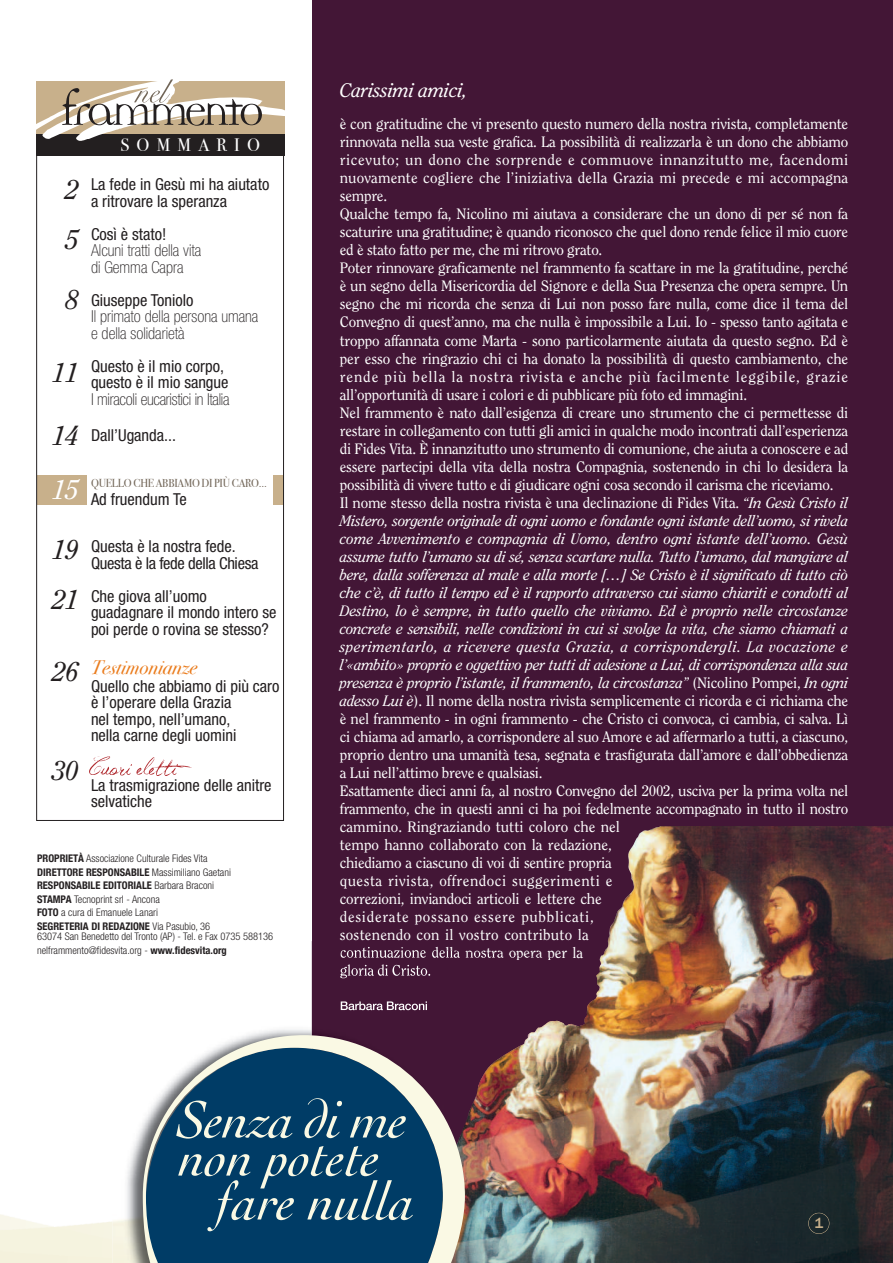
<style>
.page{position:relative;width:893px;height:1263px;background:#fff}
.page>*{position:absolute;margin:0;border:0;box-sizing:border-box;transform-origin:0 0}
.t1{font:italic 55.2px/44px "Cochin";color:#faf9e4}
.t2{font:italic 55.2px "Cochin";letter-spacing:-.02em;color:#faf9e4}
.t3{font:italic 27px/49.5px "Clearface";letter-spacing:-.025em;color:#231f20}
.t4{font:italic 27px "Clearface";color:#fff}
.t5{font:italic 19.5px "Clearface";letter-spacing:-.015em;color:#fff}
.t6{font:19.5px "Bodoni Svty Two OSITCTT Book It";color:#ea7c1d}
.t7{font:18px "Bodoni Svty Two OSITCTT Book";letter-spacing:.4em;color:#fff}
.t8{font:condensed 16.5px/16.5px "Helvetica Neue";color:#231f20}
.t9{font:100 condensed 16.5px/16.5px "Helvetica Neue";color:#231f20}
.t10{font:condensed 16.5px/16.5px "Helvetica Neue";letter-spacing:-.02em;color:#231f20}
.t11{font:15px/18px "Clearface";letter-spacing:-.015em;color:#fff}
.t12{font:500 15px "Franklin Gothic";color:#c8b08b}
.t13{font:11.55px "Bodoni Svty Two OSITCTT Book";letter-spacing:-.02em;color:#716557;scale:.95 1}
.t14{font:300 condensed 10.5px/13.5px "Helvetica Neue";color:#231f20}
.s1{font-weight:700}
.s2{font-style:italic}
</style>
<div class="page">
<div style="left:273px;top:475px;width:11px;height:30px;background:#c8b08b"></div>
<div style="left:37px;top:475px;width:50px;height:30px;background:#c8b08b"></div>
<div style="left:312px;top:0;width:581px;height:1263px;background:#431636"></div>
<div style="left:36px;top:134px;width:248px;height:22px;background:#231f20"></div>
<img style="left:601px;top:826px;width:292px;height:135px">
<img style="left:410px;top:949px;width:191px;height:23px">
<img style="left:340px;top:947px;width:79px;height:11px">
<img style="left:340px;top:964px;width:69px;height:8px">
<img style="left:564px;top:961px;width:329px;height:302px">
<img style="left:112px;top:972px;width:319px;height:291px">
<img style="left:341px;top:1001px;width:31px;height:9px">
<img style="left:465px;top:1020px;width:99px;height:243px">
<svg style="left:143px;top:1035px;width:322px;height:228px;background:#325a79"></svg>
<div style="left:808px;top:1213px;width:21px;height:21px;border:1px solid #c8b08b;border-radius:50%"></div>
<svg style="left:36px;top:79px;width:249px;height:72px"></svg>
<img style="left:89px;top:757px;width:102px;height:18px">
<h2 class="t3" style="left:65px;top:167px;width:15px">2<br>5</h2>
<h2 class="t3" style="left:65px;top:276px;width:15px">8</h2>
<h2 class="t3" style="left:53px;top:350px;width:28px">11</h2>
<h2 class="t3" style="left:53px;top:413px;width:28px">14</h2>
<h2 class="t4" style="left:53px;top:479px;width:28px">15</h2>
<h2 class="t3" style="left:53px;top:527px;width:28px">19<br>21</h2>
<h2 class="t3" style="left:53px;top:648px;width:28px">26</h2>
<h2 class="t3" style="left:53px;top:747px;width:28px">30</h2>
<p class="t7" style="left:120px;top:134px;width:141px">sOMMARIO</p>
<p class="t8" style="left:91px;top:177px;width:180px">La fede in Gesù mi ha aiutato a ritrovare la speranza</p>
<p class="t8" style="left:91px;top:227px;width:77px">Così è stato!</p>
<p class="t9" style="left:91px;top:243px;width:112px">Alcuni tratti della vita di Gemma Capra</p>
<p class="t8" style="left:91px;top:293px;width:104px">Giuseppe Toniolo</p>
<p class="t9" style="left:91px;top:309px;width:169px">Il primato della persona umana e della solidarietà</p>
<p class="t8" style="left:91px;top:359px;width:139px">Questo è il mio corpo, questo è il mio sangue</p>
<p class="t9" style="left:91px;top:392px;width:140px">I miracoli eucaristici in Italia</p>
<p class="t8" style="left:91px;top:428px;width:87px">Dall’Uganda...</p>
<p class="t13" style="left:91px;top:476px;width:187px">QUELLO CHE ABBIAMO DI PIù CARO...</p>
<p class="t8" style="left:91px;top:492px;width:97px">Ad fruendum Te</p>
<p class="t10" style="left:91px;top:539px;width:169px">Questa è la nostra fede.<br>Questa è la fede della Chiesa</p>
<p class="t8" style="left:91px;top:589px;width:187px">Che giova all’uomo guadagnare il mondo intero se poi perde o rovina se stesso?</p>
<h3 class="t6" style="left:91px;top:656px;width:108px">Testimonianze</h3>
<p class="t8" style="left:91px;top:679px;width:190px">Quello che abbiamo di più caro è l’operare della Grazia<br>nel tempo, nell’umano,<br>nella carne degli uomini</p>
<p class="t8" style="left:91px;top:778px;width:182px">La trasmigrazione delle anitre selvatiche</p>
<p class="t14" style="left:37px;top:852px;width:195px"><span class="s1">PROPRIETÀ</span> Associazione Culturale Fides Vita <span class="s1">DIRETTORE RESPONSABILE</span> Massimiliano Gaetani <span class="s1">RESPONSABILE EDITORIALE</span> Barbara Braconi <span class="s1">STAMPA</span> Tecnoprint srl - Ancona<br><span class="s1">FOTO</span> a cura di Emanuele Lanari<br><span class="s1">SEGRETERIA DI REDAZIONE</span> Via Pasubio, 36</p>
<p class="t14" style="left:37px;top:930px;width:238px">63074 San Benedetto del Tronto (AP) - Tel. e Fax 0735 588136 nelframmento@fidesvita.org - <span class="s1">WWW.FIDESVITA.ORG</span></p>
<h3 class="t5" style="left:340px;top:83px;width:129px">Carissimi amici,</h3>
<p class="t11" style="left:340px;top:116px;width:510px">è con gratitudine che vi presento questo numero della nostra rivista, completamente rinnovata nella sua veste grafica. La possibilità di realizzarla è un dono che abbiamo ricevuto; un dono che sorprende e commuove innanzitutto me, facendomi nuovamente cogliere che l’iniziativa della Grazia mi precede e mi accompagna sempre.<br>Qualche tempo fa, Nicolino mi aiutava a considerare che un dono di per sé non fa scaturire una gratitudine; è quando riconosco che quel dono rende felice il mio cuore ed è stato fatto per me, che mi ritrovo grato.<br>Poter rinnovare graficamente nel frammento fa scattare in me la gratitudine, perché è un segno della Misericordia del Signore e della Sua Presenza che opera sempre. Un segno che mi ricorda che senza di Lui non posso fare nulla, come dice il tema del Convegno di quest’anno, ma che nulla è impossibile a Lui. Io - spesso tanto agitata e troppo affannata come Marta - sono particolarmente aiutata da questo segno. Ed è per esso che ringrazio chi ci ha donato la possibilità di questo cambiamento, che rende più bella la nostra rivista e anche più facilmente leggibile, grazie all’opportunità di usare i colori e di pubblicare più foto ed immagini.<br>Nel frammento è nato dall’esigenza di creare uno strumento che ci permettesse di restare in collegamento con tutti gli amici in qualche modo incontrati dall’esperienza di Fides Vita. È innanzitutto uno strumento di comunione, che aiuta a conoscere e ad essere partecipi della vita della nostra Compagnia, sostenendo in chi lo desidera la possibilità di vivere tutto e di giudicare ogni cosa secondo il carisma che riceviamo.<br>Il nome stesso della nostra rivista è una declinazione di Fides Vita. <span class="s2">“In Gesù Cristo il Mistero, sorgente originale di ogni uomo e fondante ogni istante dell’uomo, si rivela come Avvenimento e compagnia di Uomo, dentro ogni istante dell’uomo. Gesù assume tutto l’umano su di sé, senza scartare nulla. Tutto l’umano, dal mangiare al bere, dalla sofferenza al male e alla morte […] Se Cristo è il significato di tutto ciò che c’è, di tutto il tempo ed è il rapporto attraverso cui siamo chiariti e condotti al Destino, lo è sempre, in tutto quello che viviamo. Ed è proprio nelle circostanze concrete e sensibili, nelle condizioni in cui si svolge la vita, che siamo chiamati a sperimentarlo, a ricevere questa Grazia, a corrispondergli. La vocazione e l’«ambito» proprio e oggettivo per tutti di adesione a Lui, di corrispondenza alla sua presenza è proprio l’istante, il frammento, la circostanza”</span> (Nicolino Pompei, <span class="s2">In ogni adesso Lui è</span>). Il nome della nostra rivista semplicemente ci ricorda e ci richiama che è nel frammento - in ogni frammento - che Cristo ci convoca, ci cambia, ci salva. Lì ci chiama ad amarlo, a corrispondere al suo Amore e ad affermarlo a tutti, a ciascuno, proprio dentro una umanità tesa, segnata e trasfigurata dall’amore e dall’obbedienza a Lui nell’attimo breve e qualsiasi.<br>Esattamente dieci anni fa, al nostro Convegno del 2002, usciva per la prima volta nel frammento, che in questi anni ci ha poi fedelmente accompagnato in tutto il nostro cammino. Ringraziando tutti coloro che nel<br>tempo hanno collaborato con la redazione,<br>chiediamo a ciascuno di voi di sentire propria<br>questa rivista, offrendoci suggerimenti e<br>correzioni, inviandoci articoli e lettere che<br>desiderate possano essere pubblicati,<br>sostenendo con il vostro contributo la<br>continuazione della nostra opera per la</p>
<h1 class="t2" style="left:176px;top:1088px;width:233px">Senza di me</h1>
<h1 class="t1" style="left:217px;top:1135px;width:200px;text-indent:-38px">non potete fare nulla</h1>
<p class="t12" style="left:814px;top:1214px;width:10px">1</p>
</div>
